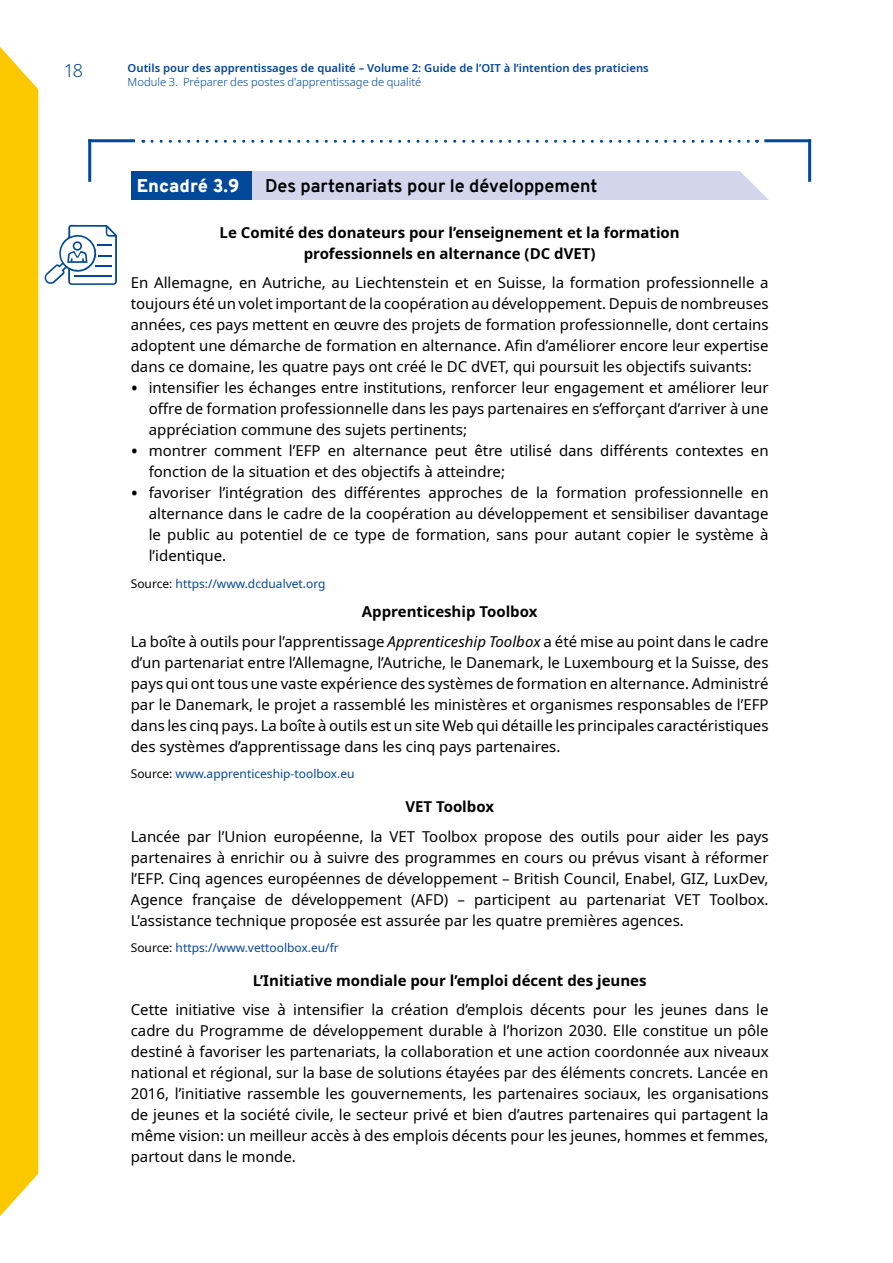
<style>
.page{position:relative;width:893px;height:1263px;background:#fff}
.page>*{position:absolute;margin:0;border:0;box-sizing:border-box;transform-origin:0 0}
.t1{font:700 18px "Overpass";color:#000}
.t2{font:900 18px "Overpass";color:#fff}
.t3{font:300 18px "Noto Sans";color:#00489a}
.t4{font:15px/21px "Noto Sans";color:#000;text-align:justify}
.t5{font:700 15px/21px "Noto Sans";color:#000;text-align:center}
.t6{font:12px "Noto Sans";color:#00489a}
.t7{font:600 11.25px "Noto Sans";color:#00489a}
.t8{font:300 11.25px "Noto Sans";color:#00489a}
.s1{font-size:19.5px}
.s2{color:#000}
.s3{font-weight:700}
.s4{font-style:italic}
</style>
<div class="page">
<div style="left:0;top:47px;width:38px;height:1169px;background:#fbc800"></div>
<div style="left:131px;top:172px;width:121px;height:28px;background:#00489a"></div>
<div style="left:252px;top:172px;width:517px;height:28px;background:#d3d5ed"></div>
<svg style="left:44px;top:224px;width:73px;height:61px"></svg>
<svg style="left:152px;top:140px;width:605px;height:3px"></svg>
<hr style="left:88px;top:139px;width:47px;height:3px;background:#00489a">
<hr style="left:88px;top:139px;width:3px;height:43px;background:#00489a">
<hr style="left:764px;top:139px;width:47px;height:3px;background:#00489a">
<hr style="left:808px;top:139px;width:3px;height:43px;background:#00489a">
<svg style="left:739px;top:171px;width:30px;height:29px"></svg>
<p class="t3" style="left:64px;top:57px;width:21px">18</p>
<p class="t7" style="left:128px;top:60px;width:523px">Outils pour des apprentissages de qualité – Volume 2: Guide de l’OIT à l’intention des praticiens</p>
<p class="t8" style="left:128px;top:74px;width:295px">Module 3. Préparer des postes d’apprentissage de qualité</p>
<p class="t2" style="left:137px;top:173px;width:104px">Encadré 3.9</p>
<p class="t1" style="left:265px;top:173px;width:334px">Des partenariats pour le développement</p>
<p class="t5" style="left:220px;top:222px;width:462px">Le Comité des donateurs pour l’enseignement et la formation professionnels en alternance (DC dVET)</p>
<p class="t4" style="left:131px;top:273px;width:639px">En Allemagne, en Autriche, au Liechtenstein et en Suisse, la formation professionnelle a toujours été un volet important de la coopération au développement. Depuis de nombreuses années, ces pays mettent en œuvre des projets de formation professionnelle, dont certains adoptent une démarche de formation en alternance. Afin d’améliorer encore leur expertise dans ce domaine, les quatre pays ont créé le DC dVET, qui poursuit les objectifs suivants:</p>
<p class="t4" style="left:149px;top:378px;width:621px;text-indent:-18px"><span class="s1">•</span> intensifier les échanges entre institutions, renforcer leur engagement et améliorer leur offre de formation professionnelle dans les pays partenaires en s’efforçant d’arriver à une appréciation commune des sujets pertinents;</p>
<p class="t4" style="left:149px;top:441px;width:621px;text-indent:-18px"><span class="s1">•</span> montrer comment l’EFP en alternance peut être utilisé dans différents contextes en fonction de la situation et des objectifs à atteindre;</p>
<p class="t4" style="left:149px;top:483px;width:621px;text-indent:-18px"><span class="s1">•</span> favoriser l’intégration des différentes approches de la formation professionnelle en alternance dans le cadre de la coopération au développement et sensibiliser davantage le public au potentiel de ce type de formation, sans pour autant copier le système à l’identique.</p>
<p class="t6" style="left:131px;top:575px;width:196px"><span class="s2">Source:</span> https://www.dcdualvet.org</p>
<p class="t4" style="left:131px;top:597px;width:639px;line-height:29.5px;text-align:center"><span class="s3">Apprenticeship Toolbox<br></span>La boîte à outils pour l’apprentissage <span class="s4">Apprenticeship Toolbox</span> a été mise au point dans le cadre</p>
<p class="t4" style="left:131px;top:652px;width:639px">d’un partenariat entre l’Allemagne, l’Autriche, le Danemark, le Luxembourg et la Suisse, des pays qui ont tous une vaste expérience des systèmes de formation en alternance. Administré par le Danemark, le projet a rassemblé les ministères et organismes responsables de l’EFP dans les cinq pays. La boîte à outils est un site Web qui détaille les principales caractéristiques des systèmes d’apprentissage dans les cinq pays partenaires.</p>
<p class="t6" style="left:131px;top:765px;width:225px"><span class="s2">Source:</span> www.apprenticeship-toolbox.eu</p>
<p class="t5" style="left:405px;top:796px;width:90px">VET Toolbox</p>
<p class="t4" style="left:131px;top:826px;width:639px">Lancée par l’Union européenne, la VET Toolbox propose des outils pour aider les pays partenaires à enrichir ou à suivre des programmes en cours ou prévus visant à réformer l’EFP. Cinq agences européennes de développement – British Council, Enabel, GIZ, LuxDev, Agence française de développement (AFD) – participent au partenariat VET Toolbox.<br>L’assistance technique proposée est assurée par les quatre premières agences.</p>
<p class="t6" style="left:131px;top:939px;width:210px"><span class="s2">Source:</span> https://www.vettoolbox.eu/fr</p>
<p class="t5" style="left:253px;top:970px;width:395px">L’Initiative mondiale pour l’emploi décent des jeunes</p>
<p class="t4" style="left:131px;top:1000px;width:639px">Cette initiative vise à intensifier la création d’emplois décents pour les jeunes dans le cadre du Programme de développement durable à l’horizon 2030. Elle constitue un pôle destiné à favoriser les partenariats, la collaboration et une action coordonnée aux niveaux national et régional, sur la base de solutions étayées par des éléments concrets. Lancée en 2016, l’initiative rassemble les gouvernements, les partenaires sociaux, les organisations de jeunes et la société civile, le secteur privé et bien d’autres partenaires qui partagent la même vision: un meilleur accès à des emplois décents pour les jeunes, hommes et femmes, partout dans le monde.</p>
</div>
